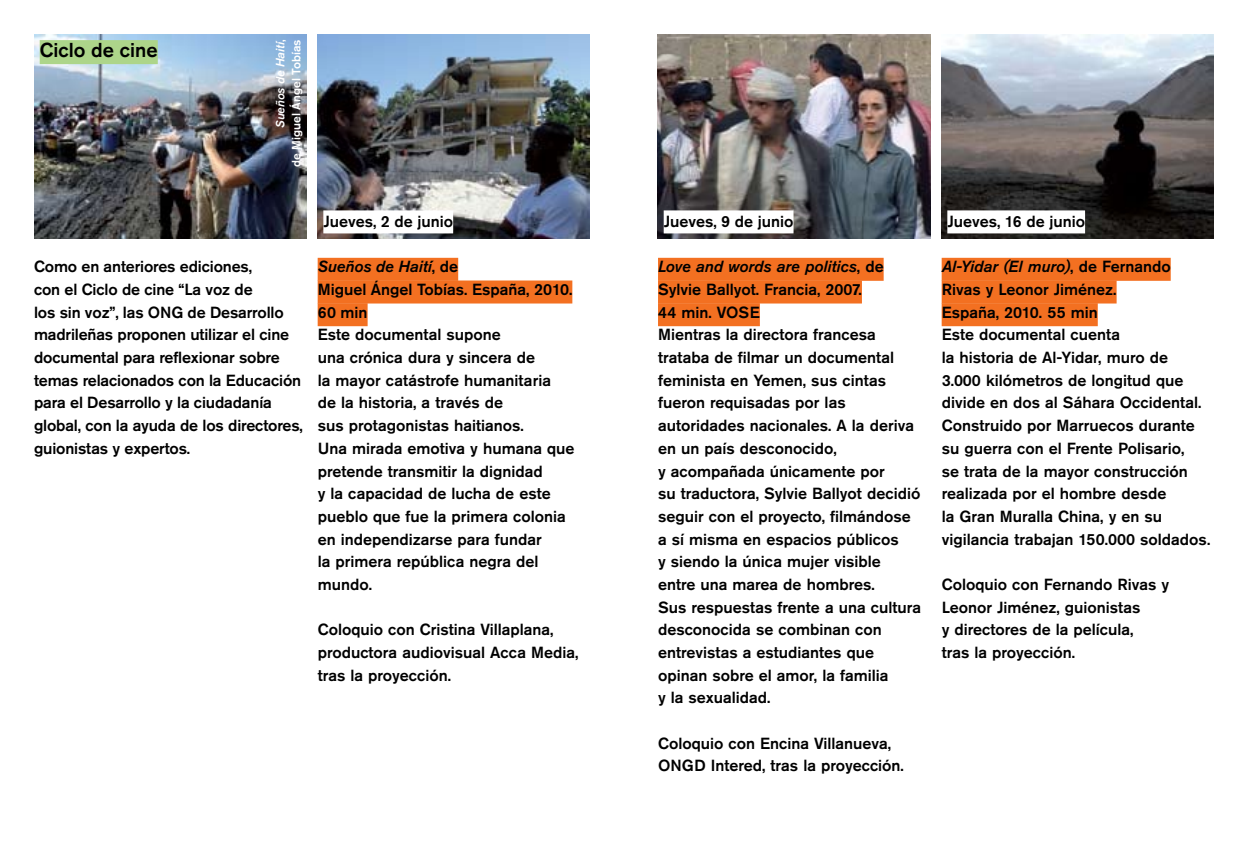
<style>
.page{position:relative;width:1248px;height:851px;background:#fff}
.page>*{position:absolute;margin:0;border:0;box-sizing:border-box;transform-origin:0 0}
.t1{font:500 20px "Akzidenz Grotesk Pro";color:#000}
.t2{font:500 16px/22.6px "Akzidenz Grotesk Pro";color:#000}
.t3{font:500 12px/16px "Akzidenz Grotesk Pro";color:#fff;text-align:right}
.s1{font-style:italic}
</style>
<div class="page">
<img style="left:658px;top:34px;width:272px;height:204px">
<img style="left:941px;top:34px;width:272px;height:204px">
<img style="left:317px;top:34px;width:272px;height:204px">
<img style="left:34px;top:34px;width:272px;height:204px">
<div style="left:323px;top:210px;width:130px;height:23px;background:#fff"></div>
<div style="left:317px;top:258px;width:141px;height:23px;background:#f37021"></div>
<div style="left:317px;top:280px;width:255px;height:23px;background:#f37021"></div>
<div style="left:317px;top:303px;width:50px;height:23px;background:#f37021"></div>
<div style="left:658px;top:258px;width:225px;height:23px;background:#f37021"></div>
<div style="left:658px;top:280px;width:203px;height:23px;background:#f37021"></div>
<div style="left:658px;top:303px;width:101px;height:23px;background:#f37021"></div>
<div style="left:941px;top:258px;width:229px;height:23px;background:#f37021"></div>
<div style="left:941px;top:280px;width:175px;height:23px;background:#f37021"></div>
<div style="left:941px;top:303px;width:156px;height:23px;background:#f37021"></div>
<div style="left:663px;top:210px;width:130px;height:23px;background:#fff"></div>
<div style="left:947px;top:210px;width:137px;height:23px;background:#fff"></div>
<div style="left:40px;top:40px;width:118px;height:24px;background:#add58a"></div>
<p class="t1" style="left:40px;top:37px;width:120px">Ciclo de cine</p>
<p class="t3" style="left:272px;top:167px;width:129px;rotate:-90deg"><span class="s1">Sueños de Haití</span>,<br>de Miguel Ángel Tobías</p>
<p class="t2" style="left:34px;top:255px;width:270px">Como en anteriores ediciones,<br>con el Ciclo de cine “La voz de<br>los sin voz”, las ONG de Desarrollo madrileñas proponen utilizar el cine documental para reflexionar sobre temas relacionados con la Educación para el Desarrollo y la ciudadanía global, con la ayuda de los directores, guionistas y expertos.</p>
<p class="t2" style="left:323px;top:210px;width:131px">Jueves, 2 de junio</p>
<p class="t2" style="left:317px;top:255px;width:258px"><span class="s1">Sueños de Haití</span>, de<br>Miguel Ángel Tobías. España, 2010.<br>60 min<br>Este documental supone<br>una crónica dura y sincera de<br>la mayor catástrofe humanitaria<br>de la historia, a través de<br>sus protagonistas haitianos.<br>Una mirada emotiva y humana que pretende transmitir la dignidad<br>y la capacidad de lucha de este pueblo que fue la primera colonia en independizarse para fundar<br>la primera república negra del mundo.</p>
<p class="t2" style="left:317px;top:618px;width:262px">Coloquio con Cristina Villaplana, productora audiovisual Acca Media, tras la proyección.</p>
<p class="t2" style="left:663px;top:210px;width:131px">Jueves, 9 de junio</p>
<p class="t2" style="left:947px;top:210px;width:139px">Jueves, 16 de junio</p>
<p class="t2" style="left:658px;top:255px;width:264px"><span class="s1">Love and words are politics</span>, de<br>Sylvie Ballyot. Francia, 2007.<br>44 min. VOSE<br>Mientras la directora francesa trataba de filmar un documental feminista en Yemen, sus cintas fueron requisadas por las autoridades nacionales. A la deriva en un país desconocido,<br>y acompañada únicamente por<br>su traductora, Sylvie Ballyot decidió seguir con el proyecto, filmándose a sí misma en espacios públicos<br>y siendo la única mujer visible entre una marea de hombres.<br>Sus respuestas frente a una cultura desconocida se combinan con entrevistas a estudiantes que opinan sobre el amor, la familia<br>y la sexualidad.</p>
<p class="t2" style="left:658px;top:731px;width:247px">Coloquio con Encina Villanueva,<br>ONGD Intered, tras la proyección.</p>
<p class="t2" style="left:941px;top:255px;width:270px"><span class="s1">Al-Yidar (El muro)</span>, de Fernando<br>Rivas y Leonor Jiménez.<br>España, 2010. 55 min<br>Este documental cuenta<br>la historia de Al-Yidar, muro de<br>3.000 kilómetros de longitud que divide en dos al Sáhara Occidental.<br>Construido por Marruecos durante su guerra con el Frente Polisario,<br>se trata de la mayor construcción realizada por el hombre desde<br>la Gran Muralla China, y en su vigilancia trabajan 150.000 soldados.</p>
<p class="t2" style="left:941px;top:572px;width:229px">Coloquio con Fernando Rivas y<br>Leonor Jiménez, guionistas<br>y directores de la película,<br>tras la proyección.</p>
</div>
